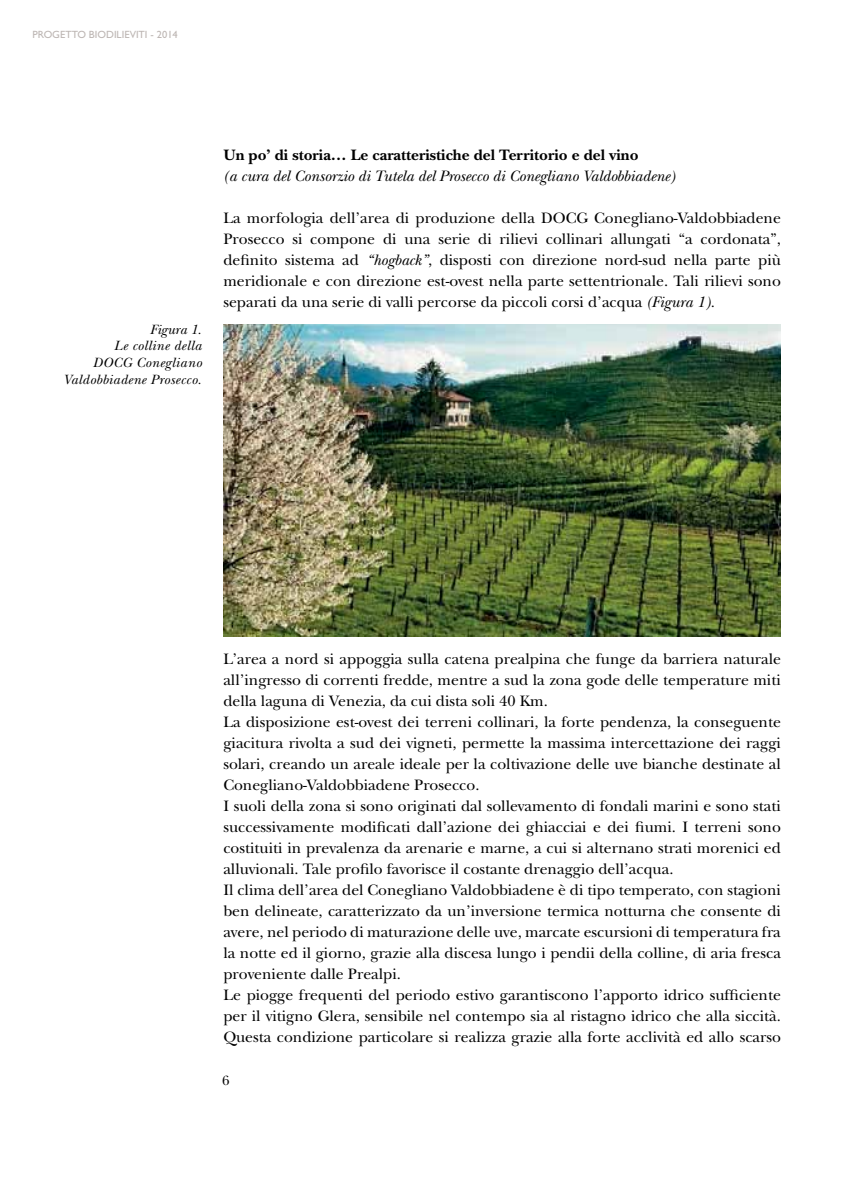
<style>
.page{position:relative;width:844px;height:1191px;background:#fff}
.page>*{position:absolute;margin:0;border:0;box-sizing:border-box;transform-origin:0 0}
.t1{font:15.75px/21px "New Baskerville Std";color:#000;text-align:justify}
.t2{font:italic 15.75px "New Baskerville Std";color:#000}
.t3{font:700 15.75px "New Baskerville Std";color:#000}
.t4{font:italic 14px/16.8px "New Baskerville Std";letter-spacing:.03em;color:#000;text-align:right}
.t5{font:14px "New Baskerville Std";color:#000}
.t6{font:10.5px "Gill Sans Std";color:#bdb6b3}
.s1{font-style:italic}
</style>
<div class="page">
<img style="left:223px;top:324px;width:557px;height:312px">
<p class="t6" style="left:33px;top:28px;width:147px">PROGETTO BIODILIEVITI - 2014</p>
<p class="t4" style="left:63px;top:321px;width:140px">Figura 1.<br>Le colline della<br>DOCG Conegliano<br>Valdobbiadene Prosecco.</p>
<p class="t3" style="left:223px;top:145px;width:416px">Un po’ di storia… Le caratteristiche del Territorio e del vino</p>
<p class="t2" style="left:223px;top:166px;width:453px">(a cura del Consorzio di Tutela del Prosecco di Conegliano Valdobbiadene)</p>
<p class="t1" style="left:223px;top:207px;width:559px">La morfologia dell’area di produzione della DOCG Conegliano-Valdobbiadene Prosecco si compone di una serie di rilievi collinari allungati “a cordonata”, definito sistema ad <span class="s1">“hogback”</span>, disposti con direzione nord-sud nella parte più meridionale e con direzione est-ovest nella parte settentrionale. Tali rilievi sono separati da una serie di valli percorse da piccoli corsi d’acqua <span class="s1">(Figura 1).</span></p>
<p class="t1" style="left:223px;top:648px;width:559px;text-align:left">L’area a nord si appoggia sulla catena prealpina che funge da barriera naturale all’ingresso di correnti fredde, mentre a sud la zona gode delle temperature miti della laguna di Venezia, da cui dista soli 40 Km.<br>La disposizione est-ovest dei terreni collinari, la forte pendenza, la conseguente giacitura rivolta a sud dei vigneti, permette la massima intercettazione dei raggi solari, creando un areale ideale per la coltivazione delle uve bianche destinate al Conegliano-Valdobbiadene Prosecco.<br>I suoli della zona si sono originati dal sollevamento di fondali marini e sono stati successivamente modificati dall’azione dei ghiacciai e dei fiumi. I terreni sono costituiti in prevalenza da arenarie e marne, a cui si alternano strati morenici ed alluvionali. Tale profilo favorisce il costante drenaggio dell’acqua.<br>Il clima dell’area del Conegliano Valdobbiadene è di tipo temperato, con stagioni ben delineate, caratterizzato da un’inversione termica notturna che consente di avere, nel periodo di maturazione delle uve, marcate escursioni di temperatura fra la notte ed il giorno, grazie alla discesa lungo i pendii della colline, di aria fresca proveniente dalle Prealpi.<br>Le piogge frequenti del periodo estivo garantiscono l’apporto idrico sufficiente per il vitigno Glera, sensibile nel contempo sia al ristagno idrico che alla siccità.<br>Questa condizione particolare si realizza grazie alla forte acclività ed allo scarso</p>
<p class="t5" style="left:222px;top:1072px;width:9px">6</p>
</div>
